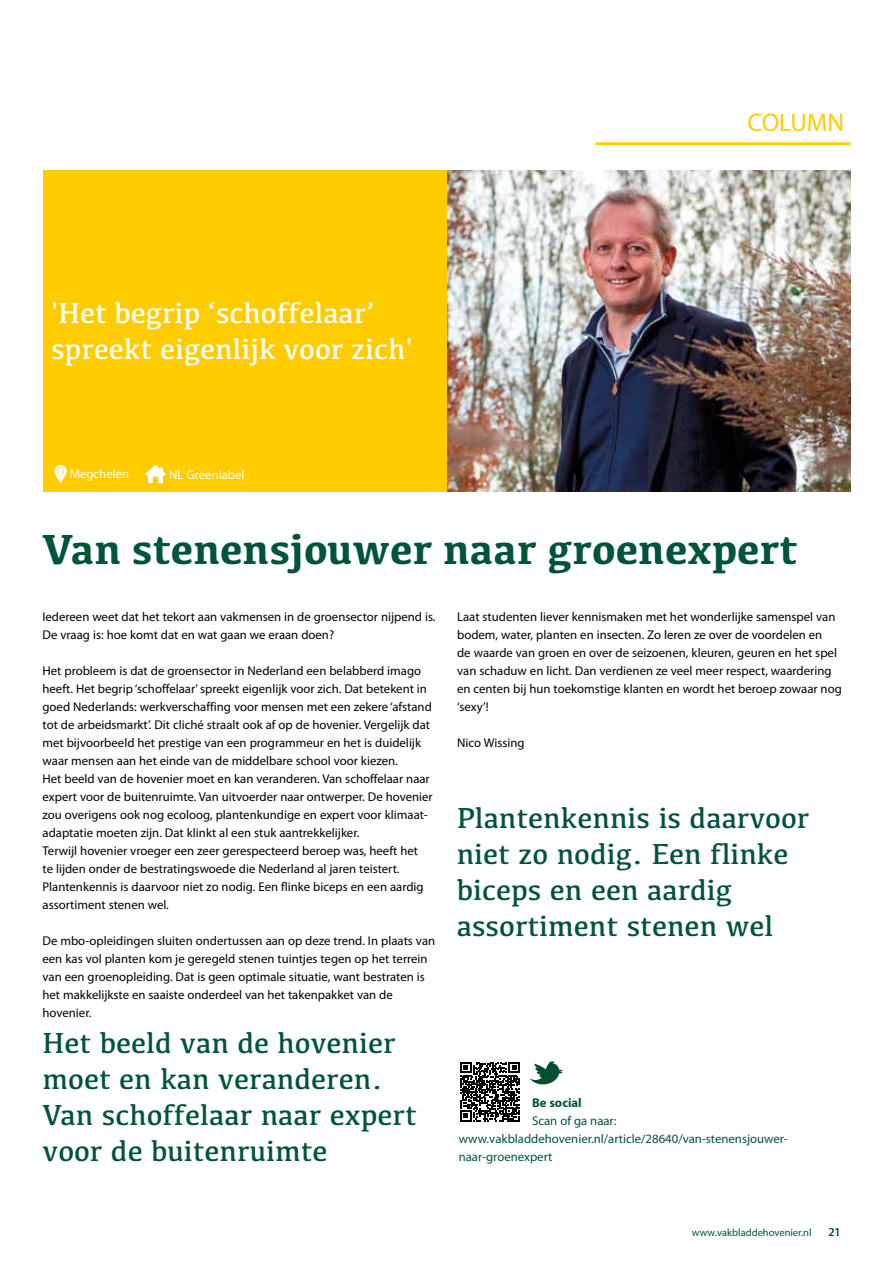
<style>
.page{position:relative;width:893px;height:1263px;background:#fff}
.page>*{position:absolute;margin:0;border:0;box-sizing:border-box;transform-origin:0 0}
.t1{font:700 43.5px "Kefa";color:#00533d}
.t2{font:30px/36px "Kefa";color:#00533d}
.t3{font:30px/36px "Kefa";color:#fff}
.t4{font:25.5px "Myriad Pro";color:#fc0}
.t5{font:12.75px/18px "Myriad Pro";color:#000}
.t6{font:12.75px/18px "Myriad Pro";color:#00533d}
.t7{font:12.75px "Myriad Pro";color:#fff}
.t8{font:700 12.75px "Myriad Pro";color:#00533d}
.t9{font:12px "Myriad Pro";color:#00533d}
.t10{font:10.5px "Myriad Pro";color:#00533d}
</style>
<div class="page">
<hr style="left:595px;top:142px;width:255px;height:3px;background:#fc0">
<img style="left:446px;top:171px;width:404px;height:321px">
<div style="left:43px;top:170px;width:403px;height:322px;background:#fc0"></div>
<svg style="left:54px;top:465px;width:13px;height:18px"></svg>
<svg style="left:145px;top:465px;width:21px;height:18px"></svg>
<svg style="left:460px;top:1062px;width:60px;height:59px"></svg>
<svg style="left:529px;top:1061px;width:33px;height:23px"></svg>
<h2 class="t3" style="left:51px;top:294px;width:363px">'Het begrip ‘schoffelaar’ spreekt eigenlijk voor zich'</h2>
<p class="t7" style="left:70px;top:466px;width:61px">Megchelen</p>
<p class="t7" style="left:169px;top:467px;width:77px">NL Greenlabel</p>
<h3 class="t4" style="left:747px;top:107px;width:98px">COLUMN</h3>
<h1 class="t1" style="left:43px;top:520px;width:757px">Van stenensjouwer naar groenexpert</h1>
<p class="t5" style="left:43px;top:608px;width:395px">Iedereen weet dat het tekort aan vakmensen in de groensector nijpend is.<br>De vraag is: hoe komt dat en wat gaan we eraan doen?</p>
<p class="t5" style="left:43px;top:662px;width:392px">Het probleem is dat de groensector in Nederland een belabberd imago heeft. Het begrip ‘schoffelaar’ spreekt eigenlijk voor zich. Dat betekent in goed Nederlands: werkverschaffing voor mensen met een zekere ‘afstand tot de arbeidsmarkt’. Dit cliché straalt ook af op de hovenier. Vergelijk dat met bijvoorbeeld het prestige van een programmeur en het is duidelijk waar mensen aan het einde van de middelbare school voor kiezen.<br>Het beeld van de hovenier moet en kan veranderen. Van schoffelaar naar expert voor de buitenruimte. Van uitvoerder naar ontwerper. De hovenier zou overigens ook nog ecoloog, plantenkundige en expert voor klimaat&shy;adaptatie moeten zijn. Dat klinkt al een stuk aantrekkelijker.<br>Terwijl hovenier vroeger een zeer gerespecteerd beroep was, heeft het<br>te lijden onder de bestratingswoede die Nederland al jaren teistert.<br>Plantenkennis is daarvoor niet zo nodig. Een flinke biceps en een aardig assortiment stenen wel.</p>
<p class="t5" style="left:43px;top:932px;width:394px">De mbo-opleidingen sluiten ondertussen aan op deze trend. In plaats van een kas vol planten kom je geregeld stenen tuintjes tegen op het terrein van een groenopleiding. Dat is geen optimale situatie, want bestraten is het makkelijkste en saaiste onderdeel van het takenpakket van de hovenier.</p>
<h2 class="t2" style="left:43px;top:1024px;width:376px">Het beeld van de hovenier moet en kan veranderen.<br>Van schoffelaar naar expert voor de buitenruimte</h2>
<p class="t5" style="left:457px;top:608px;width:386px">Laat studenten liever kennismaken met het wonderlijke samenspel van bodem, water, planten en insecten. Zo leren ze over de voordelen en<br>de waarde van groen en over de seizoenen, kleuren, geuren en het spel van schaduw en licht. Dan verdienen ze veel meer respect, waardering en centen bij hun toekomstige klanten en wordt het beroep zowaar nog ‘sexy’!</p>
<p class="t5" style="left:457px;top:734px;width:69px">Nico Wissing</p>
<h2 class="t2" style="left:457px;top:799px;width:354px">Plantenkennis is daarvoor niet zo nodig. Een flinke biceps en een aardig assortiment stenen wel</h2>
<p class="t8" style="left:532px;top:1094px;width:51px">Be social</p>
<p class="t6" style="left:459px;top:1112px;width:331px;text-indent:73px">Scan of ga naar: www.vakbladdehovenier.nl/article/28640/van-stenensjouwer&shy;naar-groenexpert</p>
<p class="t10" style="left:692px;top:1226px;width:121px">www.vakbladdehovenier.nl</p>
<p class="t9" style="left:828px;top:1224px;width:14px">21</p>
</div>
